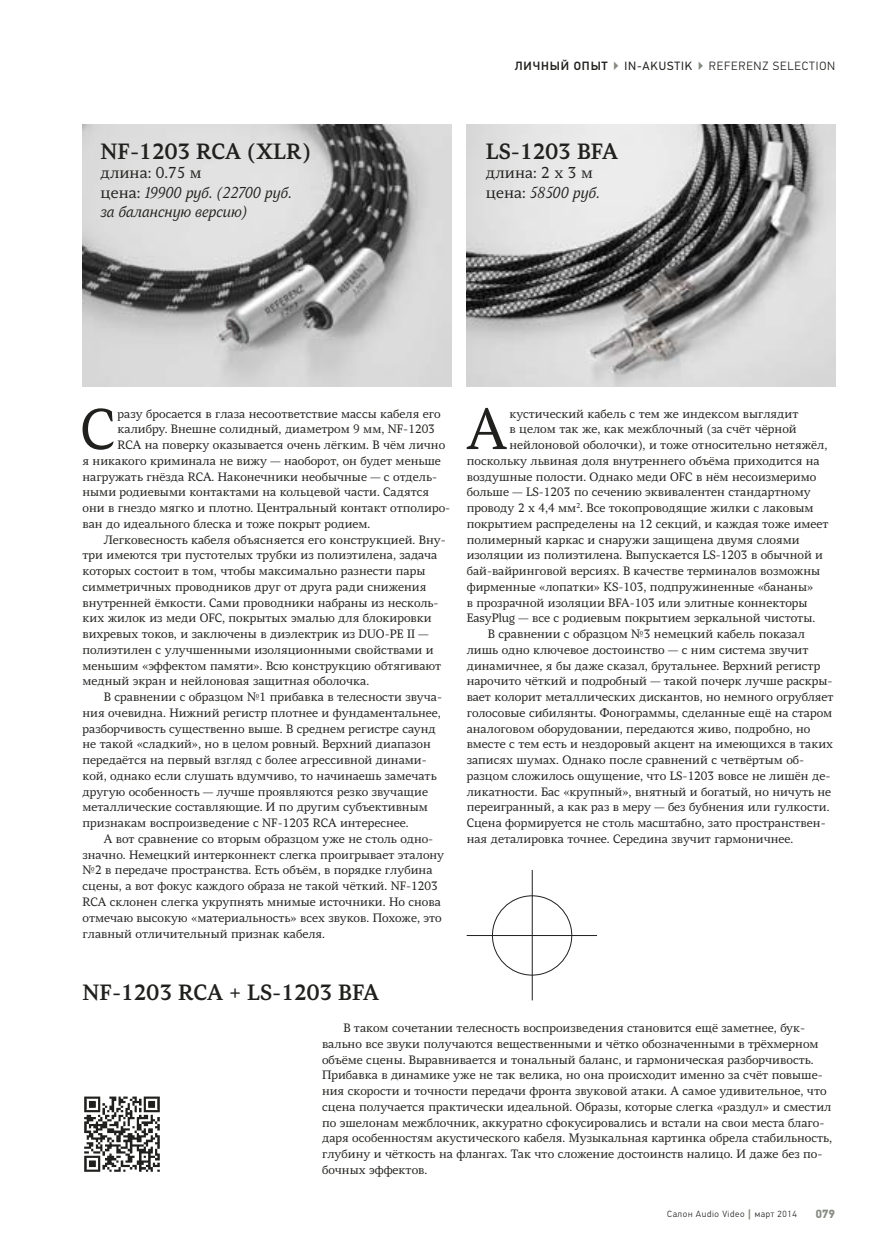
<style>
.page{position:relative;width:888px;height:1258px;background:#fff}
.page>*{position:absolute;margin:0;border:0;box-sizing:border-box;transform-origin:0 0}
.t1{font:54.45px "Anti Quasi";color:#20201e}
.t2{font:600 21px "Anti Quasi";color:#20201e}
.t3{font:italic 15px/19.5px "Anti Quasi";color:#20201e}
.t4{font:15px/19.5px "Anti Quasi";color:#20201e}
.t5{font:300 12px "PF Din Text Pro";letter-spacing:.07em;color:#20201e}
.t6{font:700 12px "PF Din Text Pro";color:#878c82}
.t7{font:11.55px/15.8px "Anti Quasi";color:#20201e}
.t8{font:300 9px "PF Din Text Pro";letter-spacing:.07em;color:#20201e}
.s1{font-style:normal}
.s2{font-weight:500}
.s3{font-weight:500;color:#878c82}
.s4{font-weight:400}
.s5{font-style:italic}
.s6{font-weight:700;font-size:10.5px;color:#878c82}
</style>
<div class="page">
<img style="left:84px;top:1096px;width:76px;height:76px">
<img style="left:83px;top:125px;width:368px;height:261px">
<img style="left:467px;top:125px;width:368px;height:261px">
<div style="left:492px;top:895px;width:80px;height:80px;border:1px solid #20201e;border-radius:50%"></div>
<hr style="left:532px;top:870px;width:1px;height:130px;background:#20201e">
<hr style="left:467px;top:935px;width:130px;height:1px;background:#20201e">
<p class="t2" style="left:101px;top:139px;width:212px">NF-1203 RCA (XLR)</p>
<p class="t3" style="left:101px;top:164px;width:193px"><span class="s1">длина: 0.75 м<br>цена:</span> 19900 руб. (22700 руб. за балансную версию)</p>
<p class="t5" style="left:515px;top:59px;width:322px"><span class="s2">ЛИЧНЫЙ ОПЫТ</span> <span class="s3">▶</span> <span class="s4">IN-AKUSTIK</span> <span class="s3">▶</span> REFERENZ SELECTION</p>
<p class="t2" style="left:486px;top:139px;width:133px">LS-1203 BFA</p>
<p class="t4" style="left:486px;top:164px;width:115px">длина: 2 x 3 м цена: <span class="s5">58500 руб.</span></p>
<p class="t1" style="left:80px;top:397px;width:36px">С</p>
<p class="t7" style="left:118px;top:406px;width:325px">разу бросается в глаза несоответствие массы кабеля его</p>
<p class="t7" style="left:118px;top:422px;width:319px">калибру. Внешне солидный, диаметром 9 мм, NF-1203</p>
<p class="t7" style="left:118px;top:437px;width:329px">RCA на поверку оказывается очень лёгким. В чём лично</p>
<p class="t7" style="left:83px;top:453px;width:360px">я никакого криминала не вижу — наоборот, он будет меньше</p>
<p class="t7" style="left:83px;top:469px;width:356px">нагружать гнёзда RCA. Наконечники необычные — с отдель-</p>
<p class="t7" style="left:83px;top:485px;width:348px">ными родиевыми контактами на кольцевой части. Садятся</p>
<p class="t7" style="left:83px;top:500px;width:369px">они в гнездо мягко и плотно. Центральный контакт отполиро-</p>
<p class="t7" style="left:83px;top:516px;width:289px">ван до идеального блеска и тоже покрыт родием.</p>
<p class="t7" style="left:104px;top:532px;width:343px">Легковесность кабеля объясняется его конструкцией. Вну-</p>
<p class="t7" style="left:83px;top:548px;width:356px">три имеются три пустотелых трубки из полиэтилена, задача</p>
<p class="t7" style="left:83px;top:563px;width:344px">которых состоит в том, чтобы максимально разнести пары</p>
<p class="t7" style="left:83px;top:579px;width:345px">симметричных проводников друг от друга ради снижения</p>
<p class="t7" style="left:83px;top:595px;width:358px">внутренней ёмкости. Сами проводники набраны из несколь-</p>
<p class="t7" style="left:83px;top:611px;width:351px">ких жилок из меди OFC, покрытых эмалью для блокировки</p>
<p class="t7" style="left:83px;top:626px;width:347px">вихревых токов, и заключены в диэлектрик из DUO-PE II —</p>
<p class="t7" style="left:83px;top:642px;width:353px">полиэтилен с улучшенными изоляционными свойствами и</p>
<p class="t7" style="left:83px;top:658px;width:360px">меньшим «эффектом памяти». Всю конструкцию обтягивают</p>
<p class="t7" style="left:83px;top:674px;width:288px">медный экран и нейлоновая защитная оболочка.</p>
<p class="t7" style="left:104px;top:689px;width:340px">В сравнении с образцом №1 прибавка в телесности звуча-</p>
<p class="t7" style="left:83px;top:705px;width:360px">ния очевидна. Нижний регистр плотнее и фундаментальнее,</p>
<p class="t7" style="left:83px;top:721px;width:355px">разборчивость существенно выше. В среднем регистре саунд</p>
<p class="t7" style="left:83px;top:737px;width:350px">не такой «сладкий», но в целом ровный. Верхний диапазон</p>
<p class="t7" style="left:83px;top:752px;width:346px">передаётся на первый взгляд с более агрессивной динами-</p>
<p class="t7" style="left:83px;top:768px;width:356px">кой, однако если слушать вдумчиво, то начинаешь замечать</p>
<p class="t7" style="left:83px;top:784px;width:347px">другую особенность — лучше проявляются резко звучащие</p>
<p class="t7" style="left:83px;top:800px;width:347px">металлические составляющие. И по другим субъективным</p>
<p class="t7" style="left:83px;top:815px;width:328px">признакам воспроизведение с NF-1203 RCA интереснее.</p>
<p class="t7" style="left:104px;top:831px;width:331px">А вот сравнение со вторым образцом уже не столь одно-</p>
<p class="t7" style="left:83px;top:847px;width:363px">значно. Немецкий интерконнект слегка проигрывает эталону</p>
<p class="t7" style="left:83px;top:863px;width:351px">№2 в передаче пространства. Есть объём, в порядке глубина</p>
<p class="t7" style="left:83px;top:878px;width:357px">сцены, а вот фокус каждого образа не такой чёткий. NF-1203</p>
<p class="t7" style="left:83px;top:894px;width:360px">RCA склонен слегка укрупнять мнимые источники. Но снова</p>
<p class="t7" style="left:83px;top:910px;width:361px">отмечаю высокую «материальность» всех звуков. Похоже, это</p>
<p class="t7" style="left:83px;top:926px;width:244px">главный отличительный признак кабеля.</p>
<p class="t1" style="left:467px;top:397px;width:42px">А</p>
<p class="t7" style="left:509px;top:406px;width:291px">кустический кабель с тем же индексом выглядит</p>
<p class="t7" style="left:509px;top:422px;width:289px">в целом так же, как межблочный (за счёт чёрной</p>
<p class="t7" style="left:509px;top:437px;width:319px">нейлоновой оболочки), и тоже относительно нетяжёл,</p>
<p class="t7" style="left:467px;top:453px;width:355px">поскольку львиная доля внутреннего объёма приходится на</p>
<p class="t7" style="left:467px;top:469px;width:351px">воздушные полости. Однако меди OFC в нём несоизмеримо</p>
<p class="t7" style="left:467px;top:485px;width:346px">больше — LS-1203 по сечению эквивалентен стандартному</p>
<p class="t7" style="left:467px;top:500px;width:348px">проводу 2 х 4,4 мм<sup>2</sup>. Все токопроводящие жилки с лаковым</p>
<p class="t7" style="left:467px;top:516px;width:363px">покрытием распределены на 12 секций, и каждая тоже имеет</p>
<p class="t7" style="left:467px;top:532px;width:334px">полимерный каркас и снаружи защищена двумя слоями</p>
<p class="t7" style="left:467px;top:548px;width:358px">изоляции из полиэтилена. Выпускается LS-1203 в обычной и</p>
<p class="t7" style="left:467px;top:563px;width:355px">бай-вайринговой версиях. В качестве терминалов возможны</p>
<p class="t7" style="left:467px;top:579px;width:348px">фирменные «лопатки» KS-103, подпружиненные «бананы»</p>
<p class="t7" style="left:467px;top:595px;width:342px">в прозрачной изоляции BFA-103 или элитные коннекторы</p>
<p class="t7" style="left:467px;top:611px;width:350px">EasyPlug — все с родиевым покрытием зеркальной чистоты.</p>
<p class="t7" style="left:488px;top:626px;width:318px">В сравнении с образцом №3 немецкий кабель показал</p>
<p class="t7" style="left:467px;top:642px;width:343px">лишь одно ключевое достоинство — с ним система звучит</p>
<p class="t7" style="left:467px;top:658px;width:355px">динамичнее, я бы даже сказал, брутальнее. Верхний регистр</p>
<p class="t7" style="left:467px;top:674px;width:367px">нарочито чёткий и подробный — такой почерк лучше раскры-</p>
<p class="t7" style="left:467px;top:689px;width:368px">вает колорит металлических дискантов, но немного огрубляет</p>
<p class="t7" style="left:467px;top:705px;width:367px">голосовые сибилянты. Фонограммы, сделанные ещё на старом</p>
<p class="t7" style="left:467px;top:721px;width:345px">аналоговом оборудовании, передаются живо, подробно, но</p>
<p class="t7" style="left:467px;top:737px;width:368px">вместе с тем есть и нездоровый акцент на имеющихся в таких</p>
<p class="t7" style="left:467px;top:752px;width:339px">записях шумах. Однако после сравнений с четвёртым об-</p>
<p class="t7" style="left:467px;top:768px;width:365px">разцом сложилось ощущение, что LS-1203 вовсе не лишён де-</p>
<p class="t7" style="left:467px;top:784px;width:366px">ликатности. Бас «крупный», внятный и богатый, но ничуть не</p>
<p class="t7" style="left:467px;top:800px;width:364px">переигранный, а как раз в меру — без бубнения или гулкости.</p>
<p class="t7" style="left:467px;top:815px;width:361px">Сцена формируется не столь масштабно, зато пространствен-</p>
<p class="t7" style="left:467px;top:831px;width:328px">ная деталировка точнее. Середина звучит гармоничнее.</p>
<p class="t2" style="left:83px;top:980px;width:298px">NF-1203 RCA + LS-1203 BFA</p>
<p class="t7" style="left:322px;top:1020px;width:512px;text-indent:21px">В таком сочетании телесность воспроизведения становится ещё заметнее, бук&shy;вально все звуки получаются вещественными и чётко обозначенными в трёхмерном объёме сцены. Выравнивается и тональный баланс, и гармоническая разборчивость.<br>Прибавка в динамике уже не так велика, но она происходит именно за счёт повыше&shy;ния скорости и точности передачи фронта звуковой атаки. А самое удивительное, что сцена получается практически идеальной. Образы, которые слегка «раздул» и сместил по эшелонам межблочник, аккуратно сфокусировались и встали на свои места благо&shy;даря особенностям акустического кабеля. Музыкальная картинка обрела стабильность, глубину и чёткость на флангах. Так что сложение достоинств налицо. И даже без по&shy;бочных эффектов.</p>
<p class="t8" style="left:667px;top:1209px;width:131px">Салон Audio Video <span class="s6">|</span> март 2014</p>
<p class="t6" style="left:815px;top:1207px;width:21px">079</p>
</div>
